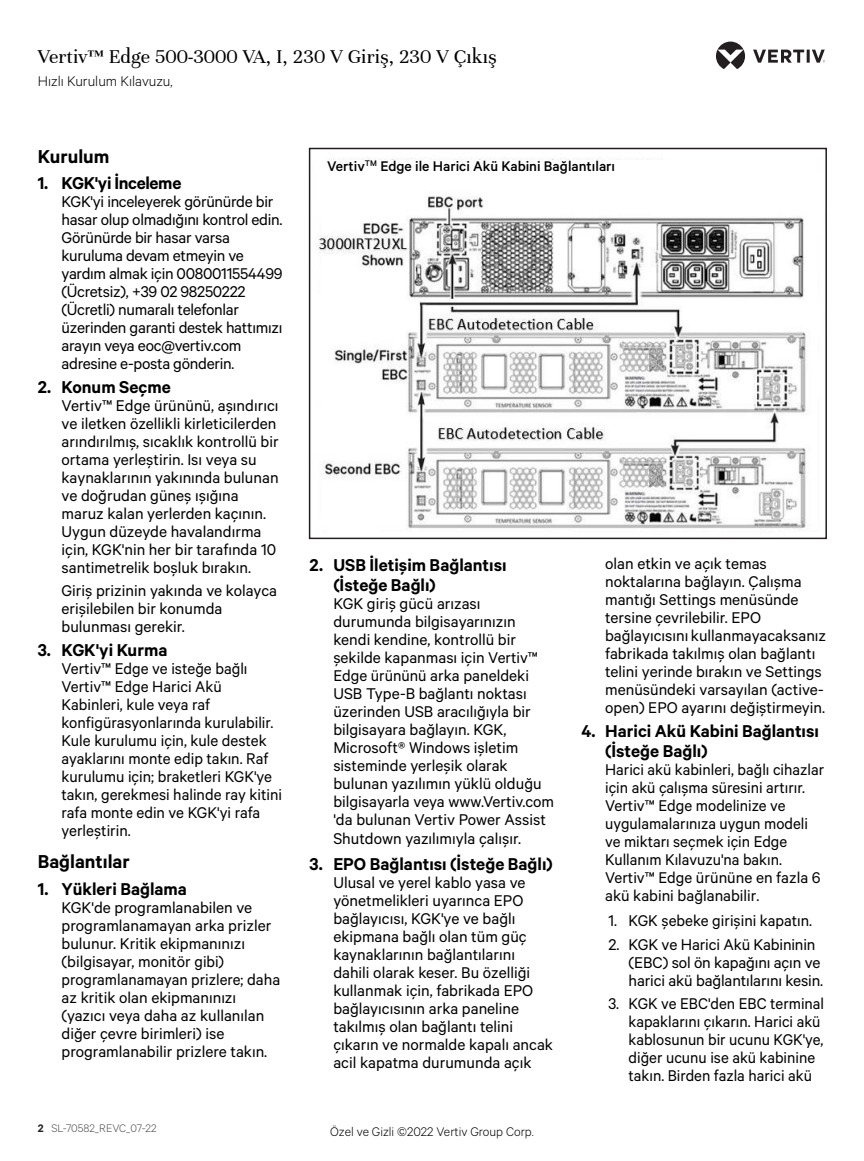
<style>
.page{position:relative;width:864px;height:1161px;background:#fff}
.page>*{position:absolute;margin:0;border:0;box-sizing:border-box;transform-origin:0 0}
.t1{font:21px "Unna";color:#000}
.t2{font:600 18px "Calibre";color:#000}
.t3{font:600 16.5px/19.8px "Calibre";color:#000}
.t4{font:600 16.5px "Calibre";letter-spacing:-.02em;color:#000}
.t5{font:15px/18px "Calibre";color:#000}
.t6{font:15px/18px "Calibre";letter-spacing:-.02em;color:#000}
.t7{font:15px/18px "Calibre";color:#040101}
.t8{font:500 13.5px "Calibre";color:#000}
.t9{font:300 13.5px "Calibre";color:#000}
.t10{font:300 12px "Calibre";color:#000}
.t11{font:300 10.5px "Calibre";color:#4b4c4d}
.s1{font-weight:600;color:#231f20}
.s2{color:#000}
.s3{color:#040101}
</style>
<div class="page">
<img style="left:318px;top:159px;width:488px;height:371px">
<div style="left:309px;top:148px;width:518px;height:391px;border:2px solid #231f20"></div>
<div style="left:327px;top:160px;width:366px;height:25px;background:#fff"></div>
<svg style="left:716px;top:42px;width:109px;height:27px"></svg>
<h1 class="t1" style="left:38px;top:45px;width:460px">Vertiv™ Edge 500-3000 VA, I, 230 V Giriş, 230 V Çıkış</h1>
<p class="t9" style="left:38px;top:72px;width:136px">Hızlı Kurulum Kılavuzu,</p>
<p class="t2" style="left:38px;top:143px;width:73px">Kurulum</p>
<p class="t4" style="left:38px;top:172px;width:145px">1. KGK'yi İnceleme</p>
<p class="t6" style="left:62px;top:192px;width:223px">KGK'yi inceleyerek görünürde bir hasar olup olmadığını kontrol edin.<br>Görünürde bir hasar varsa kuruluma devam etmeyin ve yardım almak için 0080011554499 (Ücretsiz), +39 02 98250222 (Ücretli) numaralı telefonlar üzerinden garanti destek hattımızı arayın veya eoc@vertiv.com adresine e-posta gönderin.</p>
<p class="t3" style="left:38px;top:377px;width:135px">2. Konum Seçme</p>
<p class="t5" style="left:62px;top:396px;width:219px">Vertiv™ Edge ürününü, aşındırıcı ve iletken özellikli kirleticilerden arındırılmış, sıcaklık kontrollü bir ortama yerleştirin. Isı veya su kaynaklarının yakınında bulunan ve doğrudan güneş ışığına maruz kalan yerlerden kaçının.<br>Uygun düzeyde havalandırma için, KGK'nin her bir tarafında 10 santimetrelik boşluk bırakın.</p>
<p class="t5" style="left:62px;top:580px;width:217px">Giriş prizinin yakında ve kolayca erişilebilen bir konumda bulunması gerekir.</p>
<p class="t3" style="left:38px;top:639px;width:131px">3. KGK'yi Kurma</p>
<p class="t5" style="left:62px;top:659px;width:222px">Vertiv™ Edge ve isteğe bağlı<br>Vertiv™ Edge Harici Akü<br>Kabinleri, kule veya raf konfigürasyonlarında kurulabilir.<br>Kule kurulumu için, kule destek ayaklarını monte edip takın. Raf kurulumu için; braketleri KGK'ye takın, gerekmesi halinde ray kitini rafa monte edin ve KGK'yi rafa yerleştirin.</p>
<p class="t2" style="left:38px;top:849px;width:94px">Bağlantılar</p>
<p class="t3" style="left:38px;top:878px;width:151px">1. Yükleri Bağlama</p>
<p class="t5" style="left:62px;top:898px;width:220px">KGK'de programlanabilen ve programlanamayan arka prizler bulunur. Kritik ekipmanınızı (bilgisayar, monitör gibi) programlanamayan prizlere; daha az kritik olan ekipmanınızı (yazıcı veya daha az kullanılan diğer çevre birimleri) ise programlanabilir prizlere takın.</p>
<p class="t11" style="left:38px;top:1122px;width:120px"><span class="s1">2</span> SL-70582_REVC_07-22</p>
<p class="t8" style="left:327px;top:156px;width:289px">Vertiv<sup>TM</sup> Edge ile Harici Akü Kabini Bağlantıları</p>
<p class="t3" style="left:333px;top:555px;width:175px;text-indent:-24px">2. USB İletişim Bağlantısı (İsteğe Bağlı)</p>
<p class="t5" style="left:333px;top:594px;width:222px">KGK giriş gücü arızası durumunda bilgisayarınızın kendi kendine, kontrollü bir şekilde kapanması için Vertiv™<br>Edge ürününü arka paneldeki<br>USB Type-B bağlantı noktası üzerinden USB aracılığıyla bir bilgisayara bağlayın. KGK,<br>Microsoft® Windows işletim sisteminde yerleşik olarak bulunan yazılımın yüklü olduğu bilgisayarla veya www.Vertiv.com 'da bulunan Vertiv Power Assist<br>Shutdown yazılımıyla çalışır.</p>
<p class="t3" style="left:310px;top:854px;width:245px">3. EPO Bağlantısı (İsteğe Bağlı)</p>
<p class="t5" style="left:333px;top:873px;width:221px">Ulusal ve yerel kablo yasa ve yönetmelikleri uyarınca EPO bağlayıcısı, KGK'ye ve bağlı ekipmana bağlı olan tüm güç kaynaklarının bağlantılarını dahili olarak keser. Bu özelliği kullanmak için, fabrikada EPO bağlayıcısının arka paneline takılmış olan bağlantı telini çıkarın ve normalde kapalı ancak acil kapatma durumunda açık</p>
<p class="t10" style="left:330px;top:1124px;width:205px">Özel ve Gizli ©2022 Vertiv Group Corp.</p>
<p class="t7" style="left:605px;top:554px;width:223px"><span class="s2">olan etkin ve açık temas noktalarına bağlayın. Çalışma mantığı Settings menüsünde tersine çevrilebilir.</span> EPO bağlayıcısını kullanmayacaksanız fabrikada takılmış olan bağlantı telini yerinde bırakın ve Settings menüsündeki varsayılan (active&shy;open) EPO ayarını değiştirmeyin.</p>
<p class="t3" style="left:605px;top:720px;width:215px;text-indent:-24px">4. Harici Akü Kabini Bağlantısı (İsteğe Bağlı)</p>
<p class="t5" style="left:605px;top:760px;width:221px">Harici akü kabinleri, bağlı cihazlar için akü çalışma süresini artırır.<br>Vertiv™ Edge modelinize ve uygulamalarınıza uygun modeli ve miktarı seçmek için Edge<br>Kullanım Kılavuzu'na bakın.<br>Vertiv™ Edge <span class="s3">ürününe en fazla 6 akü kabini bağlanabilir</span>.</p>
<p class="t5" style="left:608px;top:910px;width:205px">1. KGK şebeke girişini kapatın.</p>
<p class="t5" style="left:629px;top:935px;width:196px;text-indent:-20px">2. KGK ve Harici Akü Kabininin (EBC) sol ön kapağını açın ve harici akü bağlantılarını kesin.</p>
<p class="t5" style="left:629px;top:994px;width:197px;text-indent:-20px">3. KGK ve EBC'den EBC terminal kapaklarını çıkarın. Harici akü kablosunun bir ucunu KGK'ye, diğer ucunu ise akü kabinine takın. Birden fazla harici akü</p>
</div>
